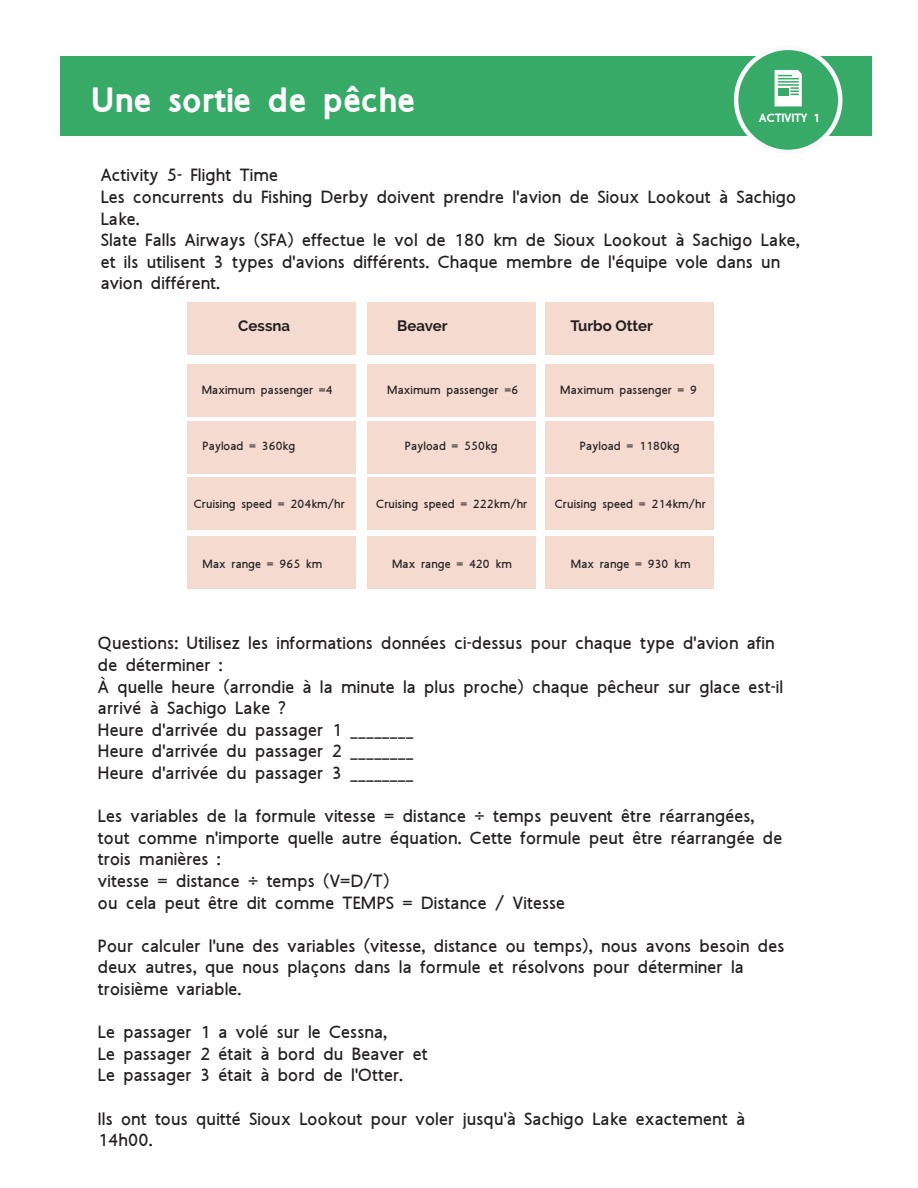
<style>
.page{position:relative;width:918px;height:1188px;background:#fff}
.page>*{position:absolute;margin:0;border:0;box-sizing:border-box;transform-origin:0 0}
.t1{font:700 35.7px "Aboriginal Sans";color:#fff}
.t2{font:18px/21.6px "Aboriginal Sans";color:#231f20}
.t3{font:700 15px "Raleway";color:#231f20}
.t4{font:700 12.3px "Aboriginal Sans";color:#fff}
.t5{font:12.15px "Aboriginal Sans";color:#231f20}
</style>
<div class="page">
<div style="left:188px;top:302px;width:168px;height:52px;background:#f4dacf"></div>
<div style="left:367px;top:302px;width:168px;height:52px;background:#f4dacf"></div>
<div style="left:545px;top:302px;width:169px;height:52px;background:#f4dacf"></div>
<div style="left:188px;top:364px;width:168px;height:52px;background:#f4dacf"></div>
<div style="left:367px;top:364px;width:168px;height:52px;background:#f4dacf"></div>
<div style="left:545px;top:364px;width:169px;height:52px;background:#f4dacf"></div>
<div style="left:188px;top:421px;width:168px;height:52px;background:#f4dacf"></div>
<div style="left:367px;top:421px;width:168px;height:52px;background:#f4dacf"></div>
<div style="left:545px;top:421px;width:169px;height:52px;background:#f4dacf"></div>
<div style="left:188px;top:478px;width:168px;height:52px;background:#f4dacf"></div>
<div style="left:367px;top:478px;width:168px;height:52px;background:#f4dacf"></div>
<div style="left:545px;top:478px;width:169px;height:52px;background:#f4dacf"></div>
<div style="left:188px;top:537px;width:168px;height:52px;background:#f4dacf"></div>
<div style="left:367px;top:537px;width:168px;height:52px;background:#f4dacf"></div>
<div style="left:545px;top:537px;width:169px;height:52px;background:#f4dacf"></div>
<div style="left:60px;top:56px;width:811px;height:80px;background:#38aa68"></div>
<div style="left:736px;top:48px;width:104px;height:104px;background:#38aa68;border-radius:50%"></div>
<div style="left:734px;top:46px;width:109px;height:108px;border:4px solid #faf9fb;border-radius:50%"></div>
<svg style="left:775px;top:70px;width:27px;height:36px"></svg>
<hr style="left:778px;top:81px;width:21px;height:2px;background:#38aa68">
<hr style="left:778px;top:84px;width:21px;height:2px;background:#38aa68">
<div style="left:778px;top:88px;width:10px;height:7px;background:#38aa68"></div>
<h1 class="t1" style="left:92px;top:74px;width:326px">Une sortie de pêche</h1>
<p class="t4" style="left:759px;top:109px;width:63px">ACTIVITY 1</p>
<p class="t2" style="left:101px;top:165px;width:701px">Activity 5- Flight Time<br>Les concurrents du Fishing Derby doivent prendre l'avion de Sioux Lookout à Sachigo Lake.<br>Slate Falls Airways (SFA) effectue le vol de 180 km de Sioux Lookout à Sachigo Lake, et ils utilisent 3 types d'avions différents. Chaque membre de l'équipe vole dans un avion différent.</p>
<p class="t3" style="left:238px;top:317px;width:53px">Cessna</p>
<p class="t3" style="left:397px;top:317px;width:52px">Beaver</p>
<p class="t3" style="left:571px;top:317px;width:84px">Turbo Otter</p>
<p class="t5" style="left:202px;top:381px;width:133px">Maximum passenger =4</p>
<p class="t5" style="left:387px;top:381px;width:133px">Maximum passenger =6</p>
<p class="t5" style="left:560px;top:381px;width:138px">Maximum passenger = 9</p>
<p class="t5" style="left:203px;top:437px;width:95px">Payload = 360kg</p>
<p class="t5" style="left:405px;top:437px;width:95px">Payload = 550kg</p>
<p class="t5" style="left:580px;top:437px;width:102px">Payload = 1180kg</p>
<p class="t5" style="left:194px;top:495px;width:153px">Cruising speed = 204km/hr</p>
<p class="t5" style="left:376px;top:495px;width:153px">Cruising speed = 222km/hr</p>
<p class="t5" style="left:555px;top:495px;width:153px">Cruising speed = 214km/hr</p>
<p class="t5" style="left:203px;top:555px;width:121px">Max range = 965 km</p>
<p class="t5" style="left:392px;top:555px;width:121px">Max range = 420 km</p>
<p class="t5" style="left:571px;top:555px;width:121px">Max range = 930 km</p>
<p class="t2" style="left:98px;top:633px;width:687px">Questions: Utilisez les informations données ci-dessus pour chaque type d'avion afin de déterminer :<br>À quelle heure (arrondie à la minute la plus proche) chaque pêcheur sur glace est-il arrivé à Sachigo Lake ?<br>Heure d'arrivée du passager 1 ________<br>Heure d'arrivée du passager 2 ________<br>Heure d'arrivée du passager 3 ________</p>
<p class="t2" style="left:98px;top:806px;width:686px">Les variables de la formule vitesse = distance ÷ temps peuvent être réarrangées, tout comme n'importe quelle autre équation. Cette formule peut être réarrangée de trois manières :<br>vitesse = distance ÷ temps (V=D/T)<br>ou cela peut être dit comme TEMPS = Distance / Vitesse</p>
<p class="t2" style="left:98px;top:936px;width:688px">Pour calculer l'une des variables (vitesse, distance ou temps), nous avons besoin des deux autres, que nous plaçons dans la formule et résolvons pour déterminer la troisième variable.</p>
<p class="t2" style="left:98px;top:1022px;width:331px">Le passager 1 a volé sur le Cessna,<br>Le passager 2 était à bord du Beaver et<br>Le passager 3 était à bord de l'Otter.</p>
<p class="t2" style="left:98px;top:1109px;width:649px">Ils ont tous quitté Sioux Lookout pour voler jusqu'à Sachigo Lake exactement à<br>14h00.</p>
</div>
